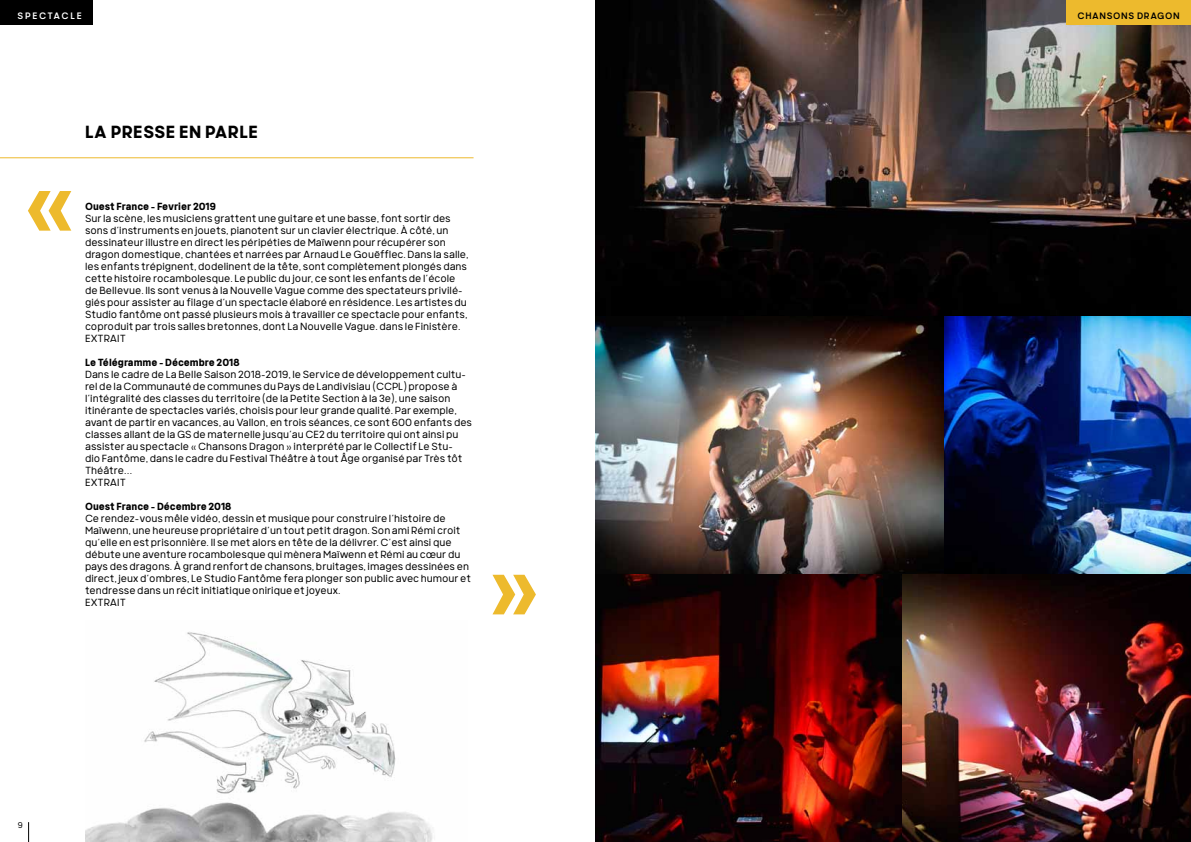
<style>
.page{position:relative;width:1191px;height:842px;background:#fff}
.page>*{position:absolute;margin:0;border:0;box-sizing:border-box;transform-origin:0 0}
.t1{font:700 84px "Mula";color:#edba2d}
.t2{font:700 17px "Mula";letter-spacing:.03em;color:#000}
.t3{font:300 10px/12px "Mula";color:#000}
.t4{font:700 10px "Mula";color:#000}
.t5{font:9px "Mula";letter-spacing:.075em;color:#000}
.t6{font:9px "Mula";letter-spacing:.185em;color:#fff}
.t7{font:300 8px "Mula";color:#000}
</style>
<div class="page">
<hr style="left:0;top:157px;width:473px;height:1px;background:#edba2d">
<img style="left:595px;top:0;width:596px;height:316px">
<img style="left:595px;top:316px;width:349px;height:259px">
<img style="left:944px;top:316px;width:247px;height:259px">
<div style="left:0;top:0;width:93px;height:25px;background:#000"></div>
<svg style="left:28px;top:822px;width:1px;height:20px"></svg>
<div style="left:1066px;top:0;width:125px;height:25px;background:#edba2d"></div>
<img style="left:595px;top:575px;width:307px;height:267px">
<img style="left:902px;top:575px;width:289px;height:267px">
<img style="left:85px;top:632px;width:348px;height:210px">
<p class="t6" style="left:18px;top:10px;width:66px">SPECTACL E</p>
<h2 class="t2" style="left:85px;top:122px;width:175px">La Presse en parle</h2>
<h1 class="t1" style="left:23px;top:149px;width:55px">«</h1>
<p class="t4" style="left:85px;top:201px;width:132px">Ouest France - Fevrier 2019</p>
<p class="t3" style="left:85px;top:213px;width:385px">Sur la scène, les musiciens grattent une guitare et une basse, font sortir des sons d’instruments en jouets, pianotent sur un clavier électrique. À côté, un dessinateur illustre en direct les péripéties de Maïwenn pour récupérer son dragon domestique, chantées et narrées par Arnaud Le Gouëfflec. Dans la salle, les enfants trépignent, dodelinent de la tête, sont complètement plongés dans cette histoire rocambolesque. Le public du jour, ce sont les enfants de l’école de Bellevue. Ils sont venus à la Nouvelle Vague comme des spectateurs privilé - giés pour assister au filage d’un spectacle élaboré en résidence. Les artistes du Studio fantôme ont passé plusieurs mois à travailler ce spectacle pour enfants, coproduit par trois salles bretonnes, dont La Nouvelle Vague. dans le Finistère.<br>EXTRAIT</p>
<p class="t4" style="left:85px;top:357px;width:156px">Le Télégramme - Décembre 2018</p>
<p class="t3" style="left:85px;top:369px;width:388px">Dans le cadre de La Belle Saison 2018-2019, le Service de développement cultu - rel de la Communauté de communes du Pays de Landivisiau (CCPL) propose à l’intégralité des classes du territoire (de la Petite Section à la 3e), une saison itinérante de spectacles variés, choisis pour leur grande qualité. Par exemple, avant de partir en vacances, au Vallon, en trois séances, ce sont 600 enfants des classes allant de la GS de maternelle jusqu’au CE2 du territoire qui ont ainsi pu assister au spectacle « Chansons Dragon » interprété par le Collectif Le Stu -<br>dio Fantôme, dans le cadre du Festival Théâtre à tout Âge organisé par Très tôt Théâtre…<br>EXTRAIT</p>
<p class="t4" style="left:85px;top:501px;width:148px">Ouest France - Décembre 2018</p>
<p class="t3" style="left:85px;top:513px;width:387px">Ce rendez-vous mêle vidéo, dessin et musique pour construire l’histoire de Maïwenn, une heureuse propriétaire d’un tout petit dragon. Son ami Rémi croit qu’elle en est prisonnière. Il se met alors en tête de la délivrer. C’est ainsi que débute une aventure rocambolesque qui mènera Maïwenn et Rémi au cœur du pays des dragons. À grand renfort de chansons, bruitages, images dessinées en direct, jeux d’ombres, Le Studio Fantôme fera plonger son public avec humour et tendresse dans un récit initiatique onirique et joyeux.<br>EXTRAIT</p>
<p class="t7" style="left:18px;top:820px;width:7px">9</p>
<p class="t5" style="left:1077px;top:10px;width:104px">CHANSONS DRAGON</p>
</div>
